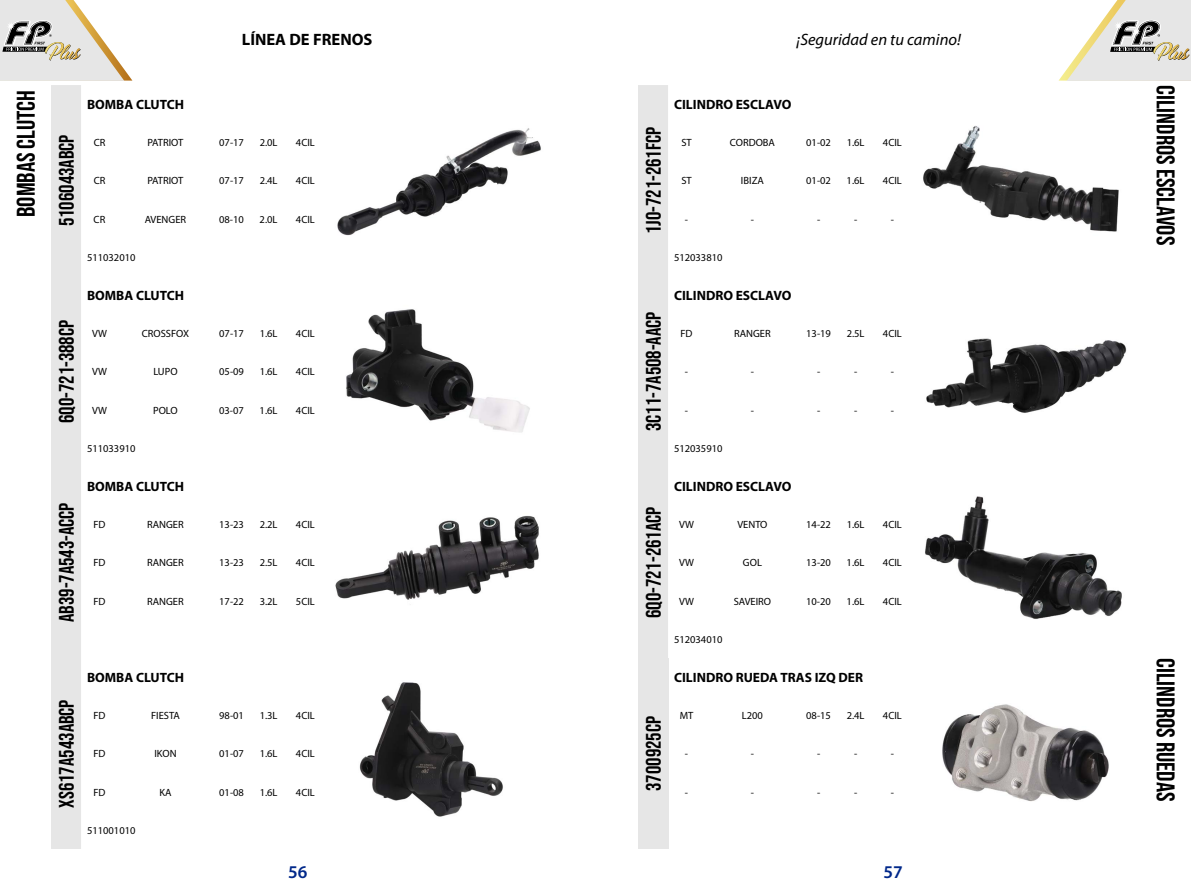
<style>
.page{position:relative;width:1191px;height:893px;background:#fff}
.page>*{position:absolute;margin:0;border:0;box-sizing:border-box;transform-origin:0 0}
.t1{font:25.5px "Bebas Neue";color:#000}
.t2{font:21px "Bebas Neue";color:#000}
.t3{font:600 18px "Myriad Pro";color:#00288a}
.t4{font:italic 16.5px "Myriad Pro";color:#000}
.t5{font:700 16.5px "Myriad Pro";color:#000}
.t6{font:700 13.5px "Myriad Pro";color:#000}
.t7{font:10.5px "Myriad Pro";color:#000}
</style>
<div class="page">
<img style="left:337px;top:128px;width:204px;height:108px">
<img style="left:346px;top:309px;width:184px;height:124px">
<img style="left:335px;top:516px;width:204px;height:301px">
<svg style="left:0;top:0;width:132px;height:849px"></svg>
<svg style="left:1058px;top:0;width:133px;height:81px"></svg>
<div style="left:638px;top:85px;width:30px;height:573px;background:#e6e6e6"></div>
<img style="left:923px;top:126px;width:204px;height:676px">
<div style="left:638px;top:658px;width:30px;height:191px;background:#e6e6e6"></div>
<h1 class="t1" style="left:11px;top:217px;width:128px;rotate:-90deg">BOMBAS CLUTCH</h1>
<h3 class="t5" style="left:242px;top:29px;width:132px">LÍNEA DE FRENOS</h3>
<h3 class="t4" style="left:796px;top:29px;width:166px">¡Seguridad en tu camino!</h3>
<h2 class="t2" style="left:55px;top:226px;width:93px;rotate:-90deg">5106043ABCP</h2>
<h2 class="t2" style="left:55px;top:423px;width:105px;rotate:-90deg">6Q0-721-388CP</h2>
<h2 class="t2" style="left:55px;top:622px;width:121px;rotate:-90deg">AB39-7A543-ACCP</h2>
<p class="t6" style="left:87px;top:96px;width:98px">BOMBA CLUTCH</p>
<p class="t7" style="left:94px;top:136px;width:13px">CR</p>
<p class="t7" style="left:147px;top:136px;width:37px">PATRIOT</p>
<p class="t7" style="left:219px;top:136px;width:26px">07-17</p>
<p class="t7" style="left:260px;top:136px;width:19px">2.0L</p>
<p class="t7" style="left:296px;top:136px;width:20px">4CIL</p>
<p class="t7" style="left:94px;top:174px;width:13px">CR</p>
<p class="t7" style="left:147px;top:174px;width:37px">PATRIOT</p>
<p class="t7" style="left:219px;top:174px;width:26px">07-17</p>
<p class="t7" style="left:260px;top:174px;width:19px">2.4L</p>
<p class="t7" style="left:296px;top:174px;width:20px">4CIL</p>
<p class="t7" style="left:94px;top:213px;width:13px">CR</p>
<p class="t7" style="left:145px;top:213px;width:43px">AVENGER</p>
<p class="t7" style="left:219px;top:213px;width:26px">08-10</p>
<p class="t7" style="left:260px;top:213px;width:19px">2.0L</p>
<p class="t7" style="left:296px;top:213px;width:20px">4CIL</p>
<p class="t7" style="left:87px;top:251px;width:50px">511032010</p>
<p class="t6" style="left:87px;top:287px;width:98px">BOMBA CLUTCH</p>
<p class="t7" style="left:92px;top:327px;width:16px">VW</p>
<p class="t7" style="left:142px;top:327px;width:49px">CROSSFOX</p>
<p class="t7" style="left:219px;top:327px;width:26px">07-17</p>
<p class="t7" style="left:260px;top:327px;width:19px">1.6L</p>
<p class="t7" style="left:296px;top:327px;width:20px">4CIL</p>
<p class="t7" style="left:92px;top:365px;width:16px">VW</p>
<p class="t7" style="left:153px;top:365px;width:26px">LUPO</p>
<p class="t7" style="left:219px;top:365px;width:26px">05-09</p>
<p class="t7" style="left:260px;top:365px;width:19px">1.6L</p>
<p class="t7" style="left:296px;top:365px;width:20px">4CIL</p>
<p class="t7" style="left:92px;top:404px;width:16px">VW</p>
<p class="t7" style="left:153px;top:404px;width:26px">POLO</p>
<p class="t7" style="left:219px;top:404px;width:26px">03-07</p>
<p class="t7" style="left:260px;top:404px;width:19px">1.6L</p>
<p class="t7" style="left:296px;top:404px;width:20px">4CIL</p>
<p class="t7" style="left:87px;top:442px;width:50px">511033910</p>
<p class="t6" style="left:87px;top:478px;width:98px">BOMBA CLUTCH</p>
<p class="t7" style="left:93px;top:518px;width:14px">FD</p>
<p class="t7" style="left:147px;top:518px;width:38px">RANGER</p>
<p class="t7" style="left:219px;top:518px;width:26px">13-23</p>
<p class="t7" style="left:260px;top:518px;width:19px">2.2L</p>
<p class="t7" style="left:296px;top:518px;width:20px">4CIL</p>
<p class="t7" style="left:93px;top:556px;width:14px">FD</p>
<p class="t7" style="left:147px;top:556px;width:38px">RANGER</p>
<p class="t7" style="left:219px;top:556px;width:26px">13-23</p>
<p class="t7" style="left:260px;top:556px;width:19px">2.5L</p>
<p class="t7" style="left:296px;top:556px;width:20px">4CIL</p>
<p class="t7" style="left:93px;top:595px;width:14px">FD</p>
<p class="t7" style="left:147px;top:595px;width:38px">RANGER</p>
<p class="t7" style="left:219px;top:595px;width:26px">17-22</p>
<p class="t7" style="left:260px;top:595px;width:19px">3.2L</p>
<p class="t7" style="left:296px;top:595px;width:20px">5CIL</p>
<h2 class="t2" style="left:55px;top:807px;width:110px;rotate:-90deg">XS617A543ABCP</h2>
<p class="t6" style="left:87px;top:669px;width:98px">BOMBA CLUTCH</p>
<p class="t7" style="left:93px;top:709px;width:14px">FD</p>
<p class="t7" style="left:151px;top:709px;width:30px">FIESTA</p>
<p class="t7" style="left:219px;top:709px;width:26px">98-01</p>
<p class="t7" style="left:260px;top:709px;width:19px">1.3L</p>
<p class="t7" style="left:296px;top:709px;width:20px">4CIL</p>
<p class="t7" style="left:93px;top:747px;width:14px">FD</p>
<p class="t7" style="left:154px;top:747px;width:24px">IKON</p>
<p class="t7" style="left:219px;top:747px;width:26px">01-07</p>
<p class="t7" style="left:260px;top:747px;width:19px">1.6L</p>
<p class="t7" style="left:296px;top:747px;width:20px">4CIL</p>
<p class="t7" style="left:93px;top:786px;width:14px">FD</p>
<p class="t7" style="left:159px;top:786px;width:14px">KA</p>
<p class="t7" style="left:219px;top:786px;width:26px">01-08</p>
<p class="t7" style="left:260px;top:786px;width:19px">1.6L</p>
<p class="t7" style="left:296px;top:786px;width:20px">4CIL</p>
<p class="t7" style="left:87px;top:824px;width:50px">511001010</p>
<h2 class="t2" style="left:642px;top:234px;width:109px;rotate:-90deg">1J0-721-261FCP</h2>
<h2 class="t2" style="left:642px;top:431px;width:121px;rotate:-90deg">3C11-7A508-AACP</h2>
<h2 class="t2" style="left:642px;top:618px;width:113px;rotate:-90deg">6Q0-721-261ACP</h2>
<h2 class="t2" style="left:642px;top:791px;width:76px;rotate:-90deg">3700925CP</h2>
<p class="t6" style="left:674px;top:96px;width:119px">CILINDRO ESCLAVO</p>
<p class="t7" style="left:681px;top:136px;width:12px">ST</p>
<p class="t7" style="left:730px;top:136px;width:47px">CORDOBA</p>
<p class="t7" style="left:806px;top:136px;width:26px">01-02</p>
<p class="t7" style="left:846px;top:136px;width:19px">1.6L</p>
<p class="t7" style="left:883px;top:136px;width:20px">4CIL</p>
<p class="t7" style="left:681px;top:174px;width:12px">ST</p>
<p class="t7" style="left:741px;top:174px;width:24px">IBIZA</p>
<p class="t7" style="left:806px;top:174px;width:26px">01-02</p>
<p class="t7" style="left:846px;top:174px;width:19px">1.6L</p>
<p class="t7" style="left:883px;top:174px;width:20px">4CIL</p>
<p class="t7" style="left:685px;top:213px;width:5px">-</p>
<p class="t7" style="left:751px;top:213px;width:5px">-</p>
<p class="t7" style="left:817px;top:213px;width:5px">-</p>
<p class="t7" style="left:854px;top:213px;width:5px">-</p>
<p class="t7" style="left:891px;top:213px;width:5px">-</p>
<p class="t7" style="left:674px;top:251px;width:50px">512033810</p>
<p class="t6" style="left:674px;top:287px;width:119px">CILINDRO ESCLAVO</p>
<p class="t7" style="left:680px;top:327px;width:14px">FD</p>
<p class="t7" style="left:734px;top:327px;width:38px">RANGER</p>
<p class="t7" style="left:806px;top:327px;width:26px">13-19</p>
<p class="t7" style="left:846px;top:327px;width:19px">2.5L</p>
<p class="t7" style="left:883px;top:327px;width:20px">4CIL</p>
<p class="t7" style="left:685px;top:365px;width:5px">-</p>
<p class="t7" style="left:751px;top:365px;width:5px">-</p>
<p class="t7" style="left:817px;top:365px;width:5px">-</p>
<p class="t7" style="left:854px;top:365px;width:5px">-</p>
<p class="t7" style="left:891px;top:365px;width:5px">-</p>
<p class="t7" style="left:685px;top:404px;width:5px">-</p>
<p class="t7" style="left:751px;top:404px;width:5px">-</p>
<p class="t7" style="left:817px;top:404px;width:5px">-</p>
<p class="t7" style="left:854px;top:404px;width:5px">-</p>
<p class="t7" style="left:891px;top:404px;width:5px">-</p>
<p class="t7" style="left:674px;top:442px;width:50px">512035910</p>
<p class="t6" style="left:674px;top:478px;width:119px">CILINDRO ESCLAVO</p>
<p class="t7" style="left:679px;top:518px;width:16px">VW</p>
<p class="t7" style="left:737px;top:518px;width:32px">VENTO</p>
<p class="t7" style="left:806px;top:518px;width:26px">14-22</p>
<p class="t7" style="left:846px;top:518px;width:19px">1.6L</p>
<p class="t7" style="left:883px;top:518px;width:20px">4CIL</p>
<p class="t7" style="left:679px;top:556px;width:16px">VW</p>
<p class="t7" style="left:743px;top:556px;width:20px">GOL</p>
<p class="t7" style="left:806px;top:556px;width:26px">13-20</p>
<p class="t7" style="left:846px;top:556px;width:19px">1.6L</p>
<p class="t7" style="left:883px;top:556px;width:20px">4CIL</p>
<p class="t7" style="left:679px;top:595px;width:16px">VW</p>
<p class="t7" style="left:733px;top:595px;width:39px">SAVEIRO</p>
<p class="t7" style="left:806px;top:595px;width:26px">10-20</p>
<p class="t7" style="left:846px;top:595px;width:19px">1.6L</p>
<p class="t7" style="left:883px;top:595px;width:20px">4CIL</p>
<p class="t7" style="left:674px;top:633px;width:50px">512034010</p>
<p class="t6" style="left:674px;top:669px;width:191px">CILINDRO RUEDA TRAS IZQ DER</p>
<p class="t7" style="left:680px;top:709px;width:15px">MT</p>
<p class="t7" style="left:742px;top:709px;width:23px">L200</p>
<p class="t7" style="left:806px;top:709px;width:26px">08-15</p>
<p class="t7" style="left:846px;top:709px;width:19px">2.4L</p>
<p class="t7" style="left:883px;top:709px;width:20px">4CIL</p>
<p class="t7" style="left:685px;top:747px;width:5px">-</p>
<p class="t7" style="left:751px;top:747px;width:5px">-</p>
<p class="t7" style="left:817px;top:747px;width:5px">-</p>
<p class="t7" style="left:854px;top:747px;width:5px">-</p>
<p class="t7" style="left:891px;top:747px;width:5px">-</p>
<p class="t7" style="left:685px;top:786px;width:5px">-</p>
<p class="t7" style="left:751px;top:786px;width:5px">-</p>
<p class="t7" style="left:817px;top:786px;width:5px">-</p>
<p class="t7" style="left:854px;top:786px;width:5px">-</p>
<p class="t7" style="left:891px;top:786px;width:5px">-</p>
<h3 class="t3" style="left:288px;top:861px;width:21px">56</h3>
<h3 class="t3" style="left:883px;top:861px;width:21px">57</h3>
<h1 class="t1" style="left:1180px;top:85px;width:161px;rotate:90deg">CILINDROS ESCLAVOS</h1>
<h1 class="t1" style="left:1180px;top:658px;width:145px;rotate:90deg">CILINDROS RUEDAS</h1>
</div>
